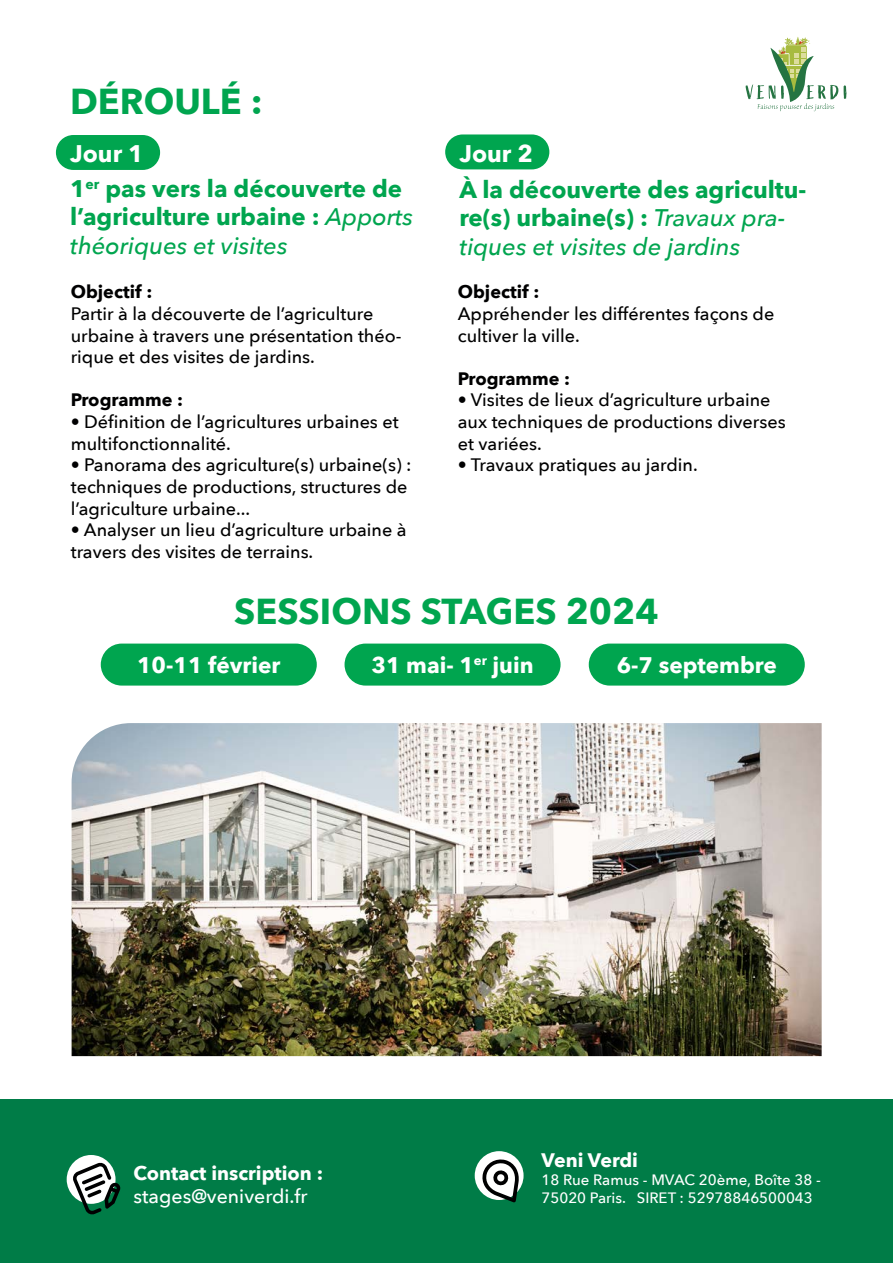
<style>
.page{position:relative;width:893px;height:1263px;background:#fff}
.page>*{position:absolute;margin:0;border:0;box-sizing:border-box;transform-origin:0 0}
.t1{font:700 36px "Avenir Next";color:#00a54f}
.t2{font:700 24px/28.8px "Avenir Next";color:#00a54f}
.t3{font:italic 500 24px/28.8px "Avenir Next";color:#00a54f}
.t4{font:700 24px "Avenir Next";color:#fff}
.t5{font:700 22.5px "Avenir Next";color:#fff}
.t6{font:700 19.5px "Avenir Next";color:#fff}
.t7{font:500 19.5px "Avenir Next";color:#fff}
.t8{font:500 18px/21.6px "Avenir Next";color:#000001}
.t9{font:700 18px "Avenir Next";color:#000001}
.t10{font:500 15px/18px "Avenir Next";color:#fff}
.s1{color:#fff}
.s2{font-weight:700;font-style:normal}
.s3{font-weight:500;font-style:italic}
</style>
<div class="page">
<div style="left:56px;top:135px;width:104px;height:35px;background:#00a54f;border-radius:17px"></div>
<img style="left:72px;top:723px;width:750px;height:333px">
<svg style="left:745px;top:37px;width:93px;height:74px"></svg>
<svg style="left:844px;top:85px;width:2px;height:14px"></svg>
<div style="left:0;top:1100px;width:893px;height:163px;background:#007c47"></div>
<div style="left:345px;top:644px;width:216px;height:42px;background:#00a54f;border-radius:21px"></div>
<div style="left:589px;top:644px;width:216px;height:42px;background:#00a54f;border-radius:21px"></div>
<div style="left:101px;top:644px;width:216px;height:42px;background:#00a54f;border-radius:21px"></div>
<div style="left:67px;top:1155px;width:49px;height:49px;background:#fff;border-radius:50%"></div>
<div style="left:475px;top:1151px;width:49px;height:49px;background:#fff;border-radius:50%"></div>
<svg style="left:482px;top:1157px;width:37px;height:45px"></svg>
<svg style="left:72px;top:1162px;width:49px;height:53px"></svg>
<div style="left:445px;top:134px;width:104px;height:35px;background:#00a54f;border-radius:17px"></div>
<h1 class="t1" style="left:70px;top:70px;width:194px">DÉROULÉ :</h1>
<h2 class="t2" style="left:70px;top:136px;width:334px;line-height:34.5px"><span class="s1">Jour 1<br></span>1<sup>er</sup> pas vers la découverte de</h2>
<h2 class="t3" style="left:70px;top:202px;width:345px"><span class="s2">l’agriculture urbaine :</span> Apports théoriques et visites</h2>
<p class="t9" style="left:71px;top:277px;width:83px">Objectif :</p>
<p class="t8" style="left:71px;top:302px;width:332px">Partir à la découverte de l’agriculture urbaine à travers une présentation théo&shy;rique et des visites de jardins.</p>
<p class="t9" style="left:71px;top:385px;width:114px">Programme :</p>
<p class="t8" style="left:71px;top:410px;width:329px">• Définition de l’agricultures urbaines et multifonctionnalité.</p>
<p class="t8" style="left:71px;top:454px;width:342px">• Panorama des agriculture(s) urbaine(s) : techniques de productions, structures de l’agriculture urbaine...</p>
<p class="t8" style="left:71px;top:518px;width:337px">• Analyser un lieu d’agriculture urbaine à travers des visites de terrains.</p>
<h2 class="t4" style="left:459px;top:132px;width:75px">Jour 2</h2>
<h2 class="t2" style="left:459px;top:174px;width:349px">À la découverte des agricultu&shy;re(s) urbaine(s) : <span class="s3">Travaux pra&shy;tiques et visites de jardins</span></h2>
<p class="t9" style="left:458px;top:277px;width:83px">Objectif :</p>
<p class="t8" style="left:458px;top:302px;width:318px">Appréhender les différentes façons de cultiver la ville.</p>
<p class="t9" style="left:458px;top:363px;width:114px">Programme :</p>
<p class="t8" style="left:458px;top:389px;width:329px">• Visites de lieux d’agriculture urbaine aux techniques de productions diverses et variées.</p>
<p class="t8" style="left:458px;top:454px;width:241px">• Travaux pratiques au jardin.</p>
<h1 class="t1" style="left:234px;top:580px;width:426px">SESSIONS STAGES 2024</h1>
<p class="t5" style="left:137px;top:645px;width:145px">10-11 février</p>
<p class="t5" style="left:371px;top:645px;width:164px">31 mai- 1<sup>er</sup> juin</p>
<p class="t5" style="left:617px;top:645px;width:162px">6-7 septembre</p>
<p class="t6" style="left:134px;top:1156px;width:191px">Contact inscription :</p>
<p class="t7" style="left:134px;top:1179px;width:176px">stages@veniverdi.fr</p>
<p class="t6" style="left:542px;top:1143px;width:98px">Veni Verdi</p>
<p class="t10" style="left:542px;top:1170px;width:281px">18 Rue Ramus - MVAC 20ème, Boîte 38 -<br>75020 Paris. SIRET : 52978846500043</p>
</div>
